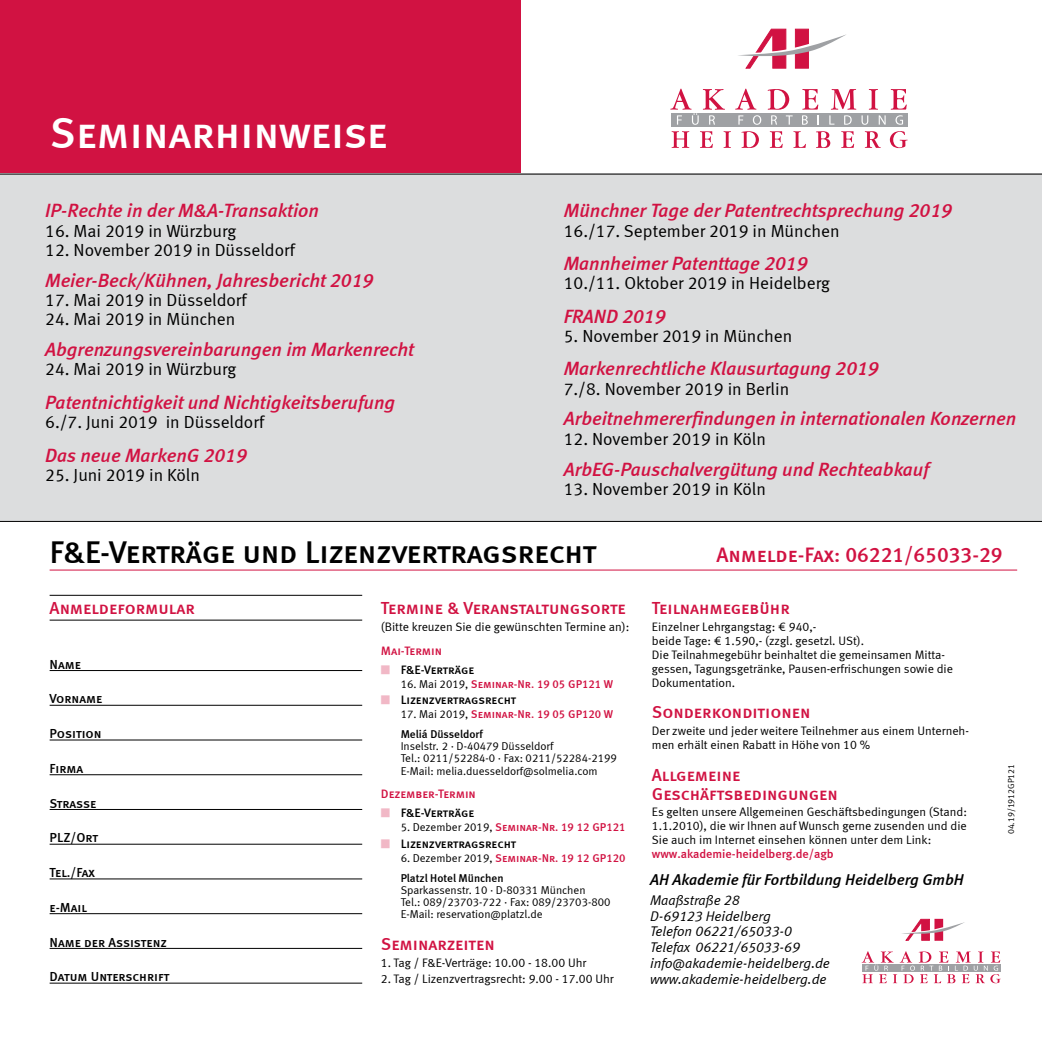
<style>
.page{position:relative;width:1042px;height:1042px;background:#fff}
.page>*{position:absolute;margin:0;border:0;box-sizing:border-box;transform-origin:0 0}
.t1{font:43.75px "Meta Medium LF Caps";color:#fff}
.t2{font:31.5px "Meta Medium LF Caps";letter-spacing:-.015em;color:#000}
.t3{font:21px "Meta Medium LF Caps";color:#d11242}
.t4{font:italic 19.25px "Meta Medium LF";color:#d11242}
.t5{font:17.5px "Meta Normal LF";color:#000}
.t6{font:17.5px/19.2px "Meta Medium LF Caps";color:#d11242}
.t7{font:italic 15.75px "Meta Medium LF";color:#000}
.t8{font:italic 14px/15.8px "Meta Normal LF";color:#000}
.t9{font:13.12px "Meta Medium LF Caps";letter-spacing:-.005em;color:#000}
.t10{font:12.25px/14px "Meta Normal LF";color:#000}
.t11{font:12.25px "Meta Medium LF Caps";letter-spacing:-.005em;color:#000}
.t12{font:12.25px "Meta Medium LF";color:#d11242}
.t13{font:12.25px "Meta Medium LF Caps";color:#d11242}
.t14{font:11.38px/12.2px "Meta Normal LF";color:#000}
.t15{font:11.38px "Meta Medium LF Caps";color:#d11242}
.t16{font:11.38px "Meta Medium LF";color:#000}
.t17{font:8.75px "Meta Normal LF";color:#000}
.s1{color:#f1b8c6}
.s2{font-family:"Meta Normal LF";color:#000}
</style>
<div class="page">
<div style="left:0;top:0;width:521px;height:174px;background:#d11242"></div>
<div style="left:0;top:174px;width:1042px;height:347px;background:#dcddde"></div>
<svg style="left:738px;top:29px;width:108px;height:39px"></svg>
<svg style="left:671px;top:131px;width:18px;height:17px"></svg>
<svg style="left:700px;top:131px;width:13px;height:17px"></svg>
<svg style="left:723px;top:131px;width:8px;height:17px"></svg>
<svg style="left:741px;top:131px;width:18px;height:17px"></svg>
<svg style="left:770px;top:131px;width:13px;height:17px"></svg>
<svg style="left:793px;top:131px;width:13px;height:17px"></svg>
<svg style="left:816px;top:131px;width:14px;height:17px"></svg>
<svg style="left:841px;top:131px;width:13px;height:17px"></svg>
<svg style="left:865px;top:131px;width:16px;height:17px"></svg>
<svg style="left:890px;top:131px;width:17px;height:17px"></svg>
<div style="left:672px;top:113px;width:236px;height:14px;background:#9fa1a4"></div>
<svg style="left:670px;top:89px;width:55px;height:36px"></svg>
<svg style="left:735px;top:89px;width:26px;height:36px"></svg>
<svg style="left:767px;top:89px;width:25px;height:36px"></svg>
<svg style="left:802px;top:89px;width:17px;height:36px"></svg>
<svg style="left:829px;top:89px;width:56px;height:36px"></svg>
<svg style="left:891px;top:89px;width:16px;height:36px"></svg>
<hr style="left:0;top:521px;width:1042px;height:1px;background:#000">
<hr style="left:0;top:174px;width:1042px;height:1px;background:#000">
<hr style="left:50px;top:569px;width:967px;height:1px;background:#d11242">
<hr style="left:50px;top:595px;width:312px;height:1px;background:#000">
<hr style="left:50px;top:620px;width:312px;height:1px;background:#000">
<hr style="left:50px;top:670px;width:312px;height:1px;background:#000">
<hr style="left:50px;top:705px;width:312px;height:1px;background:#000">
<hr style="left:50px;top:739px;width:312px;height:1px;background:#000">
<hr style="left:50px;top:774px;width:312px;height:1px;background:#000">
<hr style="left:50px;top:809px;width:312px;height:1px;background:#000">
<hr style="left:50px;top:844px;width:312px;height:1px;background:#000">
<hr style="left:50px;top:878px;width:312px;height:1px;background:#000">
<hr style="left:50px;top:913px;width:312px;height:1px;background:#000">
<hr style="left:50px;top:948px;width:312px;height:1px;background:#000">
<hr style="left:50px;top:982px;width:312px;height:1px;background:#000">
<svg style="left:902px;top:919px;width:63px;height:21px"></svg>
<svg style="left:861px;top:951px;width:140px;height:32px"></svg>
<h1 class="t1" style="left:50px;top:107px;width:339px">Seminarhinweise</h1>
<h3 class="t4" style="left:45px;top:199px;width:275px">IP-Rechte in der M&amp;A-Transaktion</h3>
<h3 class="t5" style="left:45px;top:220px;width:193px">16. Mai 2019 in Würzburg</h3>
<h3 class="t5" style="left:45px;top:240px;width:251px">12. November 2019 in Düsseldorf</h3>
<h3 class="t4" style="left:45px;top:269px;width:329px">Meier-Beck/Kühnen, Jahresbericht 2019</h3>
<h3 class="t5" style="left:45px;top:290px;width:203px">17. Mai 2019 in Düsseldorf</h3>
<h3 class="t5" style="left:45px;top:309px;width:192px">24. Mai 2019 in München</h3>
<h3 class="t4" style="left:45px;top:338px;width:370px">Abgrenzungsvereinbarungen im Markenrecht</h3>
<h3 class="t5" style="left:45px;top:359px;width:193px">24. Mai 2019 in Würzburg</h3>
<h3 class="t4" style="left:45px;top:391px;width:351px">Patentnichtigkeit und Nichtigkeitsberufung</h3>
<h3 class="t5" style="left:45px;top:412px;width:220px">6./7. Juni 2019 in Düsseldorf</h3>
<h3 class="t4" style="left:45px;top:443px;width:203px">Das neue MarkenG 2019</h3>
<h3 class="t5" style="left:45px;top:464px;width:156px">25. Juni 2019 in Köln</h3>
<h3 class="t4" style="left:564px;top:199px;width:390px">Münchner Tage der Patentrechtsprechung 2019</h3>
<h3 class="t5" style="left:564px;top:220px;width:277px">16./17. September 2019 in München</h3>
<h3 class="t4" style="left:564px;top:252px;width:245px">Mannheimer Patenttage 2019</h3>
<h3 class="t5" style="left:564px;top:273px;width:268px">10./11. Oktober 2019 in Heidelberg</h3>
<h3 class="t4" style="left:564px;top:304px;width:103px">FRAND 2019</h3>
<h3 class="t5" style="left:564px;top:326px;width:230px">5. November 2019 in München</h3>
<h3 class="t4" style="left:564px;top:357px;width:316px">Markenrechtliche Klausurtagung 2019</h3>
<h3 class="t5" style="left:564px;top:378px;width:227px">7./8. November 2019 in Berlin</h3>
<h3 class="t4" style="left:564px;top:407px;width:454px">Arbeitnehmererfindungen in internationalen Konzernen</h3>
<h3 class="t5" style="left:564px;top:428px;width:204px">12. November 2019 in Köln</h3>
<h3 class="t4" style="left:564px;top:457px;width:367px">ArbEG-Pauschalvergütung und Rechteabkauf</h3>
<h3 class="t5" style="left:564px;top:479px;width:204px">13. November 2019 in Köln</h3>
<h2 class="t2" style="left:50px;top:533px;width:549px">F&amp;E-Verträge und Lizenzvertragsrecht</h2>
<h3 class="t6" style="left:50px;top:598px;width:147px">Anmeldeformular</h3>
<h3 class="t6" style="left:381px;top:598px;width:246px">Termine &amp; Veranstaltungsorte</h3>
<p class="t10" style="left:381px;top:619px;width:250px">(Bitte kreuzen Sie die gewünschten Termine an):</p>
<p class="t13" style="left:381px;top:643px;width:63px">Mai-Termin</p>
<p class="t11" style="left:381px;top:662px;width:95px"><span class="s1">■</span> F&amp;E-Verträge</p>
<p class="t15" style="left:401px;top:677px;width:214px"><span class="s2">16. Mai 2019,</span> Seminar-Nr. 19 05 GP121 W</p>
<p class="t11" style="left:381px;top:693px;width:137px"><span class="s1">■</span> Lizenzvertragsrecht</p>
<p class="t15" style="left:401px;top:707px;width:214px"><span class="s2">17. Mai 2019,</span> Seminar-Nr. 19 05 GP120 W</p>
<p class="t16" style="left:401px;top:727px;width:84px">Meliá Düsseldorf</p>
<p class="t14" style="left:401px;top:740px;width:218px">Inselstr. 2 · D-40479 Düsseldorf<br>Tel.: 0211/52284-0 · Fax: 0211/52284-2199<br>E-Mail: melia.duesseldorf@solmelia.com</p>
<p class="t13" style="left:381px;top:787px;width:97px">Dezember-Termin</p>
<p class="t11" style="left:381px;top:806px;width:95px"><span class="s1">■</span> F&amp;E-Verträge</p>
<p class="t15" style="left:401px;top:821px;width:226px"><span class="s2">5. Dezember 2019,</span> Seminar-Nr. 19 12 GP121</p>
<p class="t11" style="left:381px;top:836px;width:137px"><span class="s1">■</span> Lizenzvertragsrecht</p>
<p class="t15" style="left:401px;top:851px;width:226px"><span class="s2">6. Dezember 2019,</span> Seminar-Nr. 19 12 GP120</p>
<p class="t16" style="left:401px;top:871px;width:104px">Platzl Hotel München</p>
<p class="t14" style="left:401px;top:883px;width:211px">Sparkassenstr. 10 · D-80331 München<br>Tel.: 089/23703-722 · Fax: 089/23703-800<br>E-Mail: reservation@platzl.de</p>
<h3 class="t6" style="left:381px;top:934px;width:115px">Seminarzeiten</h3>
<p class="t10" style="left:381px;top:955px;width:207px">1. Tag / F&amp;E-Verträge: 10.00 - 18.00 Uhr</p>
<p class="t10" style="left:381px;top:971px;width:234px">2. Tag / Lizenzvertragsrecht: 9.00 - 17.00 Uhr</p>
<p class="t9" style="left:50px;top:656px;width:33px">Name</p>
<p class="t9" style="left:50px;top:691px;width:54px">Vorname</p>
<p class="t9" style="left:50px;top:726px;width:54px">Position</p>
<p class="t9" style="left:50px;top:761px;width:35px">Firma</p>
<p class="t9" style="left:50px;top:795px;width:48px">Strasse</p>
<p class="t9" style="left:50px;top:830px;width:50px">PLZ/Ort</p>
<p class="t9" style="left:50px;top:865px;width:47px">Tel./Fax</p>
<p class="t9" style="left:50px;top:899px;width:39px">e-Mail</p>
<p class="t9" style="left:50px;top:934px;width:119px">Name der Assistenz</p>
<p class="t9" style="left:50px;top:969px;width:121px">Datum Unterschrift</p>
<h3 class="t3" style="left:716px;top:542px;width:288px">Anmelde-Fax: 06221/65033-29</h3>
<h3 class="t6" style="left:652px;top:598px;width:139px">Teilnahmegebühr</h3>
<p class="t10" style="left:652px;top:619px;width:303px">Einzelner Lehrgangstag: € 940,-<br>beide Tage: € 1.590,- (zzgl. gesetzl. USt).<br>Die Teilnahmegebühr beinhaltet die gemeinsamen Mitta&shy;gessen, Tagungsgetränke, Pausen-erfrischungen sowie die Dokumentation.</p>
<h3 class="t6" style="left:652px;top:702px;width:160px">Sonderkonditionen</h3>
<p class="t10" style="left:652px;top:723px;width:319px">Der zweite und jeder weitere Teilnehmer aus einem Unterneh&shy;men erhält einen Rabatt in Höhe von 10 %</p>
<h3 class="t6" style="left:652px;top:764px;width:188px">Allgemeine<br>Geschäftsbedingungen</h3>
<p class="t10" style="left:652px;top:805px;width:317px;text-align:justify">Es gelten unsere Allgemeinen Geschäftsbedingungen (Stand:<br>1.1.2010), die wir Ihnen auf Wunsch gerne zusenden und die Sie auch im Internet einsehen können unter dem Link:</p>
<p class="t12" style="left:652px;top:847px;width:183px">www.akademie-heidelberg.de/agb</p>
<p class="t7" style="left:650px;top:870px;width:315px">AH Akademie für Fortbildung Heidelberg GmbH</p>
<p class="t8" style="left:650px;top:892px;width:181px">Maaßstraße 28<br>D-69123 Heidelberg<br>Telefon 06221/65033-0<br>Telefax 06221/65033-69 info@akademie-heidelberg.de www.akademie-heidelberg.de</p>
<p class="t17" style="left:1006px;top:834px;width:72px;rotate:-90deg">04.19/1912GP121</p>
</div>
